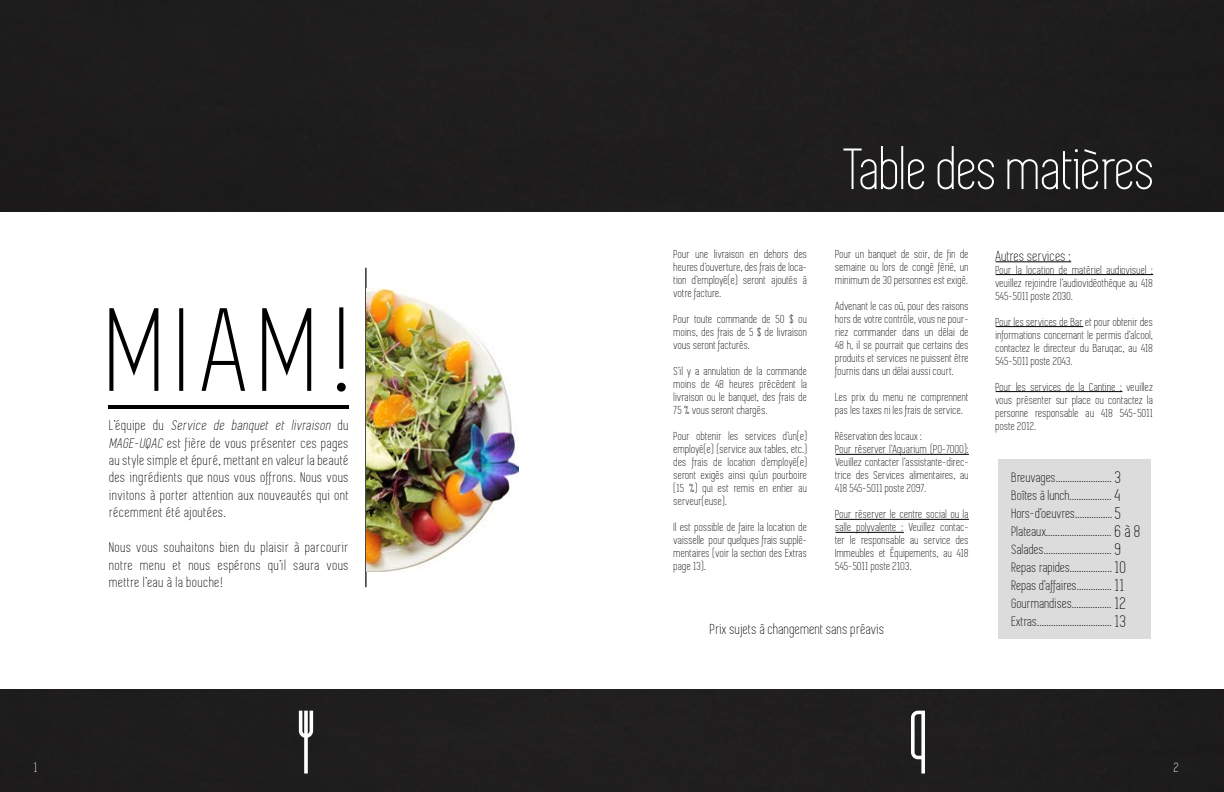
<style>
.page{position:relative;width:1224px;height:792px;background:#fff}
.page>*{position:absolute;margin:0;border:0;box-sizing:border-box;transform-origin:0 0}
.t1{font:122.3px "Simplifica";color:#000}
.t2{font:60px "Simplifica";color:#fff}
.t3{font:17.5px/18px "Simplifica";letter-spacing:.025em;color:#000}
.t4{font:15px "Simplifica";letter-spacing:.025em;color:#000}
.t5{font:14.5px/17.4px "Simplifica";letter-spacing:.05em;color:#000;text-align:justify}
.t6{font:14px/18px "Simplifica";letter-spacing:.025em;color:#000;text-align:justify}
.t7{font:14px "Simplifica";color:#fff}
.t8{font:12px/13px "Simplifica";letter-spacing:.025em;color:#000;text-align:justify}
.s1{font-style:italic}
</style>
<div class="page">
<div style="left:0;top:689px;width:1224px;height:103px;background:#1f1e1d"></div>
<div style="left:0;top:0;width:1224px;height:211px;background:#1e1d1d"></div>
<svg style="left:299px;top:711px;width:14px;height:63px"></svg>
<svg style="left:911px;top:711px;width:14px;height:63px"></svg>
<hr style="left:108px;top:405px;width:241px;height:4px;background:#000">
<hr style="left:365px;top:268px;width:2px;height:319px;background:#000">
<img style="left:367px;top:289px;width:151px;height:282px">
<hr style="left:836px;top:454px;width:133px;height:1px;background:#000">
<hr style="left:836px;top:519px;width:133px;height:1px;background:#000">
<hr style="left:836px;top:532px;width:68px;height:1px;background:#000">
<hr style="left:996px;top:261px;width:75px;height:1px;background:#000">
<hr style="left:996px;top:274px;width:157px;height:1px;background:#000">
<hr style="left:996px;top:326px;width:87px;height:1px;background:#000">
<hr style="left:996px;top:391px;width:126px;height:1px;background:#000">
<div style="left:998px;top:459px;width:153px;height:180px;background:#dcdcdc"></div>
<h1 class="t1" style="left:109px;top:287px;width:246px">MIAM!</h1>
<p class="t5" style="left:109px;top:417px;width:241px">L ’é q u i p e d u <span class="s1">Service de banquet et livraison</span> d u <span class="s1">MAGE-UQAC</span> est fière de vous présenter ces pages au style simple et épuré, mettant en valeur la beauté des ingrédients que nous vous offrons. Nous vous invitons à porter attention aux nouveautés qui ont récemment été ajoutées.</p>
<p class="t5" style="left:109px;top:539px;width:241px">Nous vous souhaitons bien du plaisir à parcourir notre menu et nous espérons qu’il saura vous mettre l’eau à la bouche!</p>
<h2 class="t2" style="left:846px;top:138px;width:312px">Table des matières</h2>
<p class="t8" style="left:674px;top:248px;width:135px">Pour une livraison en dehors des heures d’ouverture, des frais de loca&shy;tion d’employé(e) seront ajoutés à votre facture.</p>
<p class="t8" style="left:674px;top:313px;width:135px">Pour toute commande de 50 $ ou moins, des frais de 5 $ de livraison vous seront facturés.</p>
<p class="t8" style="left:674px;top:365px;width:135px">S’il y a annulation de la commande moins de 48 heures précédent la livraison ou le banquet, des frais de 75 % vous seront chargés.</p>
<p class="t8" style="left:674px;top:430px;width:135px">Pour obtenir les services d’un(e) employé(e) (service aux tables, etc.) des frais de location d’employé(e) seront exigés ainsi qu’un pourboire (15 %) qui est remis en entier au serveur(euse).</p>
<p class="t8" style="left:674px;top:521px;width:135px">Il est possible de faire la location de vaisselle pour quelques frais supplé&shy;mentaires (voir la section des Extras page 13).</p>
<p class="t8" style="left:836px;top:248px;width:135px">Pour un banquet de soir, de fin de semaine ou lors de congé férié, un minimum de 30 personnes est exigé.</p>
<p class="t8" style="left:836px;top:300px;width:135px">Advenant le cas où, pour des raisons hors de votre contrôle, vous ne pour&shy;riez commander dans un délai de 48 h, il se pourrait que certains des produits et services ne puissent être fournis dans un délai aussi court.</p>
<p class="t8" style="left:836px;top:391px;width:135px">Les prix du menu ne comprennent pas les taxes ni les frais de service.</p>
<p class="t8" style="left:836px;top:430px;width:135px;text-align:left">Réservation des locaux :<br>Pour réserver l’Aquarium (P0-7000):<br>Veuillez contacter l’assistante-direc&shy;trice des Services alimentaires, au 418 545-5011 poste 2097.</p>
<p class="t8" style="left:836px;top:508px;width:135px">Pour réserver le centre social ou la salle polyvalente : Veuillez contac&shy;ter le responsable au service des Immeubles et Équipements, au 418<br>545-5011 poste 2103.</p>
<p class="t4" style="left:710px;top:622px;width:176px">Prix sujets à changement sans préavis</p>
<p class="t4" style="left:996px;top:248px;width:77px">Autres services :</p>
<p class="t8" style="left:996px;top:264px;width:159px">Pour la location de matériel audiovisuel : veuillez rejoindre l’audiovidéothèque au 418<br>545-5011 poste 2030.</p>
<p class="t8" style="left:996px;top:316px;width:159px">Pour les services de Bar et pour obtenir des informations concernant le permis d’alcool, contactez le directeur du Baruqac, au 418<br>545-5011 poste 2043.</p>
<p class="t8" style="left:996px;top:380px;width:159px">Pour les services de la Cantine : veuillez vous présenter sur place ou contactez la personne responsable au 418 545-5011 poste 2012.</p>
<p class="t6" style="left:1012px;top:469px;width:102px">Breuvages........................<br>Boîtes à lunch..................<br>Hors-d’oeuvres................<br>Plateaux............................<br>Salades.............................<br>Repas rapides..................<br>Repas d’affaires...............<br>Gourmandises.................<br>Extras................................</p>
<h3 class="t3" style="left:1115px;top:469px;width:27px">3<br>4<br>5<br>6 à 8<br>9<br>10<br>11<br>12<br>13</h3>
<p class="t7" style="left:34px;top:760px;width:5px">1</p>
<p class="t7" style="left:1174px;top:760px;width:7px">2</p>
</div>
